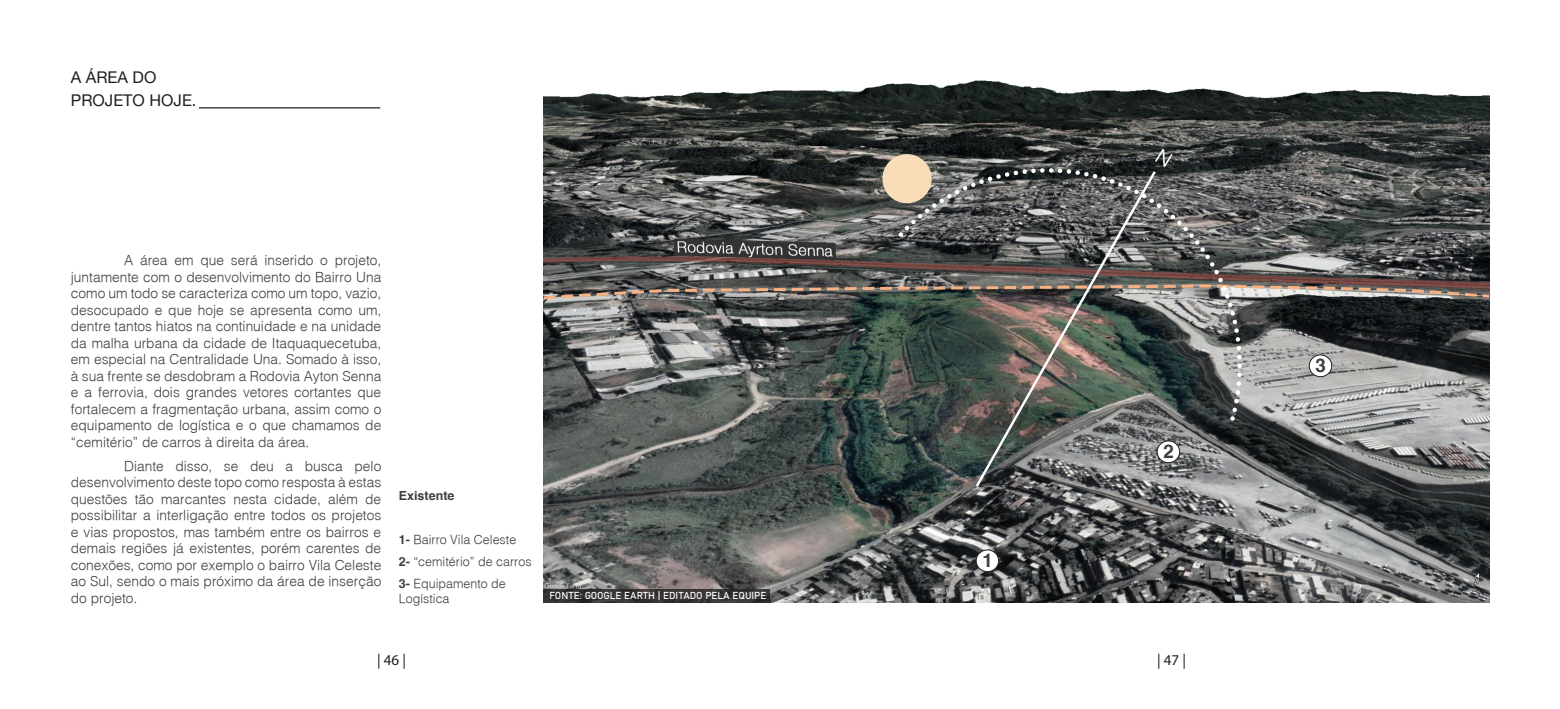
<style>
.page{position:relative;width:1560px;height:709px;background:#fff}
.page>*{position:absolute;margin:0;border:0;box-sizing:border-box;transform-origin:0 0}
.Corpo_de_Texto{font:700 18.75px "Helvetica";color:#3e3e3f}
.Semi-Título{font:16.25px "Helvetica Neue LT Std";color:#231f20}
.t1{font:15px "Myriad Pro";color:#231f20}
.Corpo_de_Texto-2{font:300 13.75px/16.5px "Helvetica";color:#3e3e3f;text-align:justify}
.Corpo_de_Texto-3{font:300 12.5px "Helvetica";color:#3e3e3f}
.Corpo_de_Texto-4{font:700 12.5px "Helvetica";color:#3e3e3f}
.Legenda{font:10px "Bahnschrift";color:#fff}
.s1{font-weight:700}
</style>
<div class="page">
<img style="left:543px;top:80px;width:945px;height:522px">
<img style="left:674px;top:238px;width:162px;height:22px">
<img style="left:543px;top:284px;width:945px;height:15px">
<img style="left:996px;top:168px;width:108px;height:3px">
<img style="left:975px;top:171px;width:180px;height:315px">
<div style="left:882px;top:154px;width:49px;height:49px;background:#f9ddb8;border-radius:25px"></div>
<svg style="left:543px;top:589px;width:227px;height:13px;background:#363233"></svg>
<hr style="left:199px;top:107px;width:181px;height:1px;background:#231f20">
<div style="left:976px;top:550px;width:22px;height:21px;background:#fff;border-radius:50%"></div>
<div style="left:975px;top:549px;width:24px;height:23px;border:1px solid #231f20;border-radius:50%"></div>
<div style="left:1156px;top:441px;width:23px;height:21px;background:#fff;border-radius:50%"></div>
<div style="left:1156px;top:440px;width:23px;height:23px;border:1px solid #231f20;border-radius:50%"></div>
<div style="left:1308px;top:355px;width:23px;height:22px;background:#fff;border-radius:50%"></div>
<div style="left:1308px;top:354px;width:23px;height:23px;border:1px solid #231f20;border-radius:50%"></div>
<p class="Semi-Título" style="left:71px;top:67px;width:87px">A ÁREA DO</p>
<p class="Semi-Título" style="left:71px;top:90px;width:127px">PROJETO HOJE.</p>
<p class="Corpo_de_Texto-2" style="left:71px;top:252px;width:312px;text-indent:53px">A área em que será inserido o projeto, juntamente com o desenvolvimento do Bairro Una como um todo se caracteriza como um topo, vazio, desocupado e que hoje se apresenta como um, dentre tantos hiatos na continuidade e na unidade da malha urbana da cidade de Itaquaquecetuba, em especial na Centralidade Una. Somado à isso, à sua frente se desdobram a Rodovia Ayton Senna e a ferrovia, dois grandes vetores cortantes que fortalecem a fragmentação urbana, assim como o equipamento de logística e o que chamamos de “cemitério” de carros à direita da área.</p>
<p class="Corpo_de_Texto-2" style="left:71px;top:457px;width:312px;text-indent:53px">Diante disso, se deu a busca pelo desenvolvimento deste topo como resposta à estas questões tão marcantes nesta cidade, além de possibilitar a interligação entre todos os projetos e vias propostos, mas também entre os bairros e demais regiões já existentes, porém carentes de conexões, como por exemplo o bairro Vila Celeste ao Sul, sendo o mais próximo da área de inserção do projeto.</p>
<p class="Corpo_de_Texto-4" style="left:399px;top:487px;width:57px">Existente</p>
<p class="Corpo_de_Texto-3" style="left:399px;top:531px;width:119px"><span class="s1">1-</span> Bairro Vila Celeste</p>
<p class="Corpo_de_Texto-3" style="left:399px;top:553px;width:134px"><span class="s1">2-</span> “cemitério” de carros</p>
<p class="Corpo_de_Texto-3" style="left:399px;top:576px;width:108px"><span class="s1">3-</span> Equipamento de</p>
<p class="Corpo_de_Texto-3" style="left:399px;top:590px;width:52px">Logística</p>
<p class="Legenda" style="left:549px;top:588px;width:218px">FONTE: GOOGLE EARTH | EDITADO PELA EQUIPE</p>
<p class="Corpo_de_Texto" style="left:982px;top:549px;width:12px">1</p>
<p class="Corpo_de_Texto" style="left:1163px;top:440px;width:12px">2</p>
<p class="t1" style="left:377px;top:650px;width:30px">| 46 |</p>
<p class="t1" style="left:1156px;top:650px;width:30px">| 47 |</p>
<p class="Corpo_de_Texto" style="left:1315px;top:354px;width:12px">3</p>
</div>
